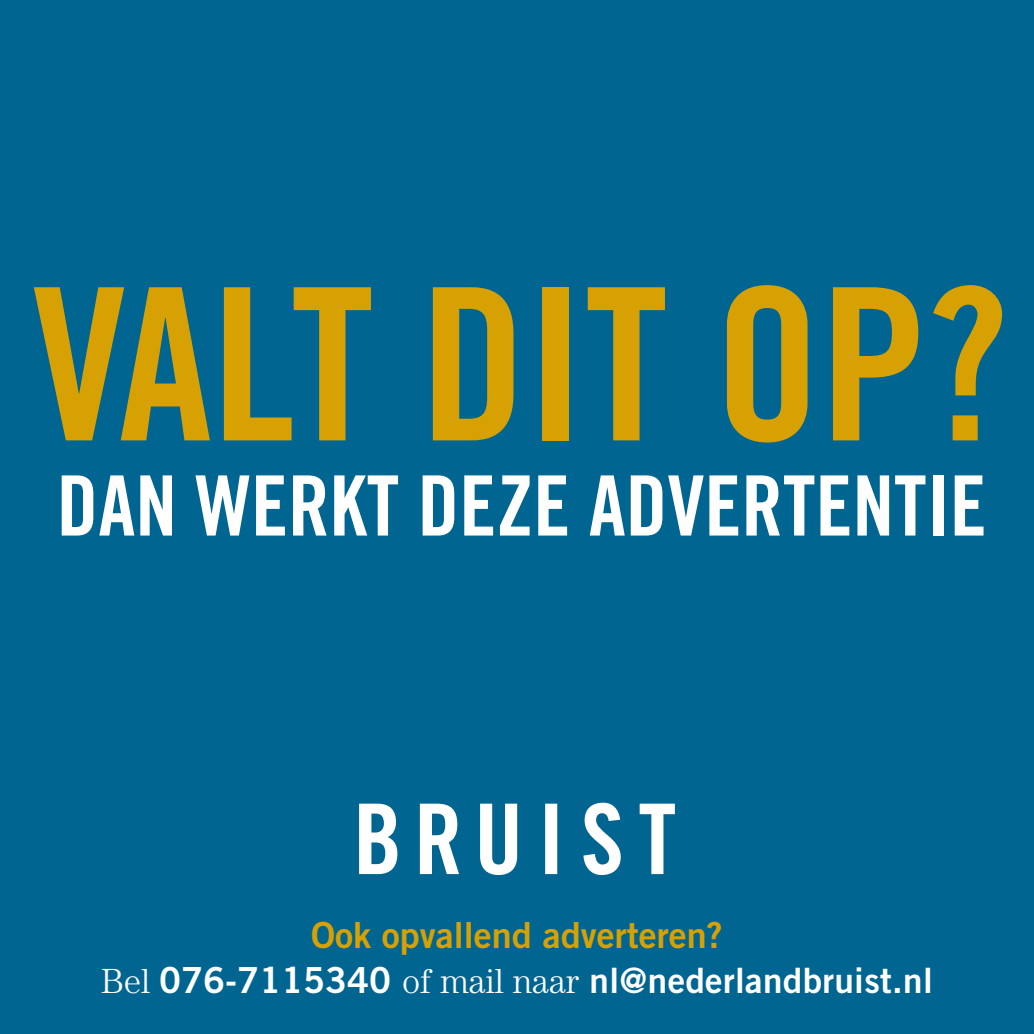
<style>
.page{position:relative;width:1034px;height:1034px;background:#fff}
.page>*{position:absolute;margin:0;border:0;box-sizing:border-box;transform-origin:0 0}
.t1{font:211.95px "Trade Gothic LT Std Bd Cn 20";color:#d7a103}
.t2{font:83.25px "Trade Gothic LT Std Bd Cn 20";color:#fff}
.t3{font:36px "Trade Gothic LT Std Bd 2";color:#d7a103}
.t4{font:34.88px "Trade Gothic LT Std Bd 2";letter-spacing:.01em;color:#fff}
.s1{font-family:"Century LT";font-weight:300}
.s2{font-size:36px}
</style>
<div class="page">
<div style="left:0;top:0;width:1033px;height:1033px;background:#006591"></div>
<svg style="left:359px;top:802px;width:315px;height:72px"></svg>
<h1 class="t1" style="left:32px;top:236px;width:978px">VALT DIT OP?</h1>
<h2 class="t2" style="left:57px;top:455px;width:931px">DAN WERKT DEZE ADVERTENTIE</h2>
<p class="t3" style="left:311px;top:912px;width:413px">Ook opvallend adverteren?</p>
<p class="t4" style="left:101px;top:958px;width:833px"><span class="s1">Bel</span> <span class="s2">076-7115340</span> <span class="s1">of mail naar</span> nl@nederlandbruist.nl</p>
</div>
